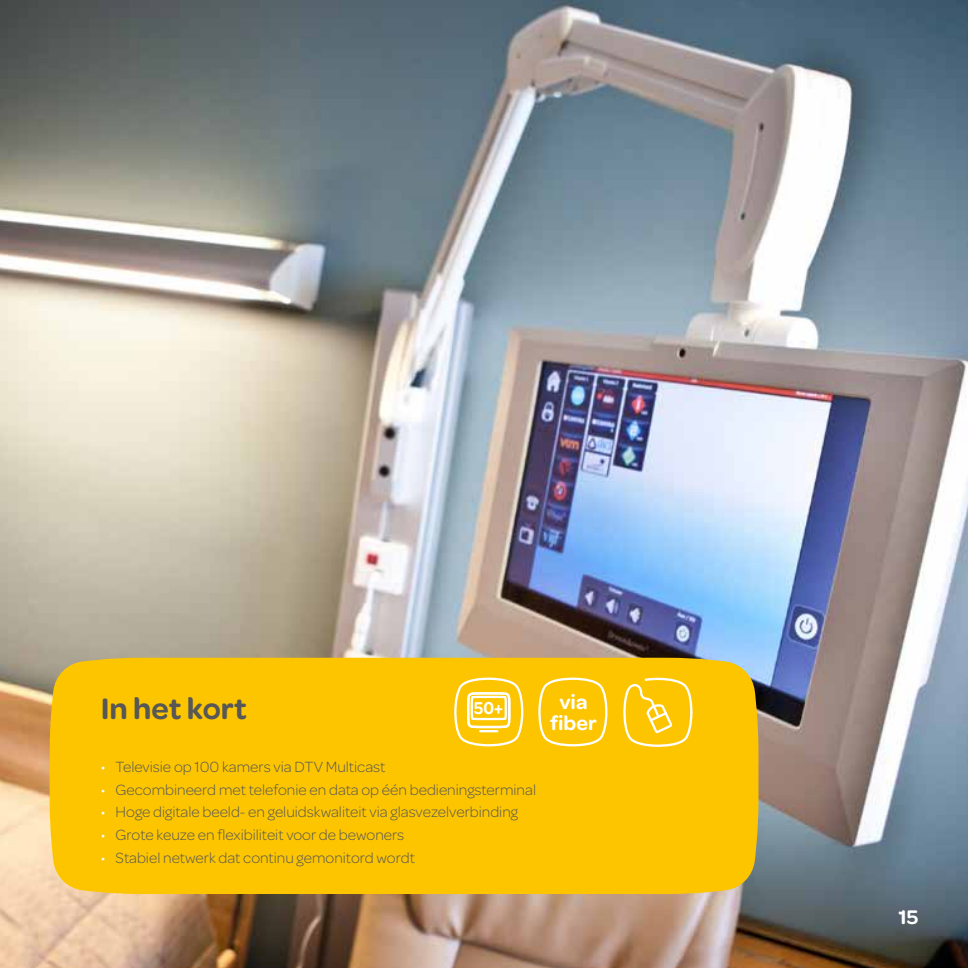
<style>
.page{position:relative;width:968px;height:968px;background:#fff}
.page>*{position:absolute;margin:0;border:0;box-sizing:border-box;transform-origin:0 0}
.t1{font:600 31.5px "Omnes";color:#575756}
.t2{font:600 21px/21px "Omnes";color:#fff;text-align:center}
.t3{font:600 18.38px "Omnes";color:#fff;scale:.9 1}
.t4{font:300 15.75px "Omnes";color:#575756}
.s1{color:#fff}
</style>
<div class="page">
<img style="left:0;top:0;width:967px;height:967px">
<div style="left:50px;top:657px;width:708px;height:236px;background:#fdc500"></div>
<svg style="left:454px;top:677px;width:69px;height:69px"></svg>
<svg style="left:623px;top:677px;width:69px;height:69px"></svg>
<svg style="left:538px;top:677px;width:69px;height:69px"></svg>
<h1 class="t1" style="left:101px;top:690px;width:148px">In het kort</h1>
<p class="t3" style="left:474px;top:697px;width:33px">50+</p>
<h2 class="t2" style="left:550px;top:691px;width:48px">via fiber</h2>
<p class="t4" style="left:101px;top:757px;width:286px"><span class="s1">•</span> Televisie op 100 kamers via DTV Multicast</p>
<p class="t4" style="left:101px;top:780px;width:437px"><span class="s1">•</span> Gecombineerd met telefonie en data op één bedieningsterminal</p>
<p class="t4" style="left:101px;top:803px;width:418px"><span class="s1">•</span> Hoge digitale beeld- en geluidskwaliteit via glasvezelverbinding</p>
<p class="t4" style="left:101px;top:826px;width:305px"><span class="s1">•</span> Grote keuze en flexibiliteit voor de bewoners</p>
<p class="t4" style="left:101px;top:848px;width:315px"><span class="s1">•</span> Stabiel netwerk dat continu gemonitord wordt</p>
<h2 class="t2" style="left:898px;top:906px;width:21px">15</h2>
</div>
